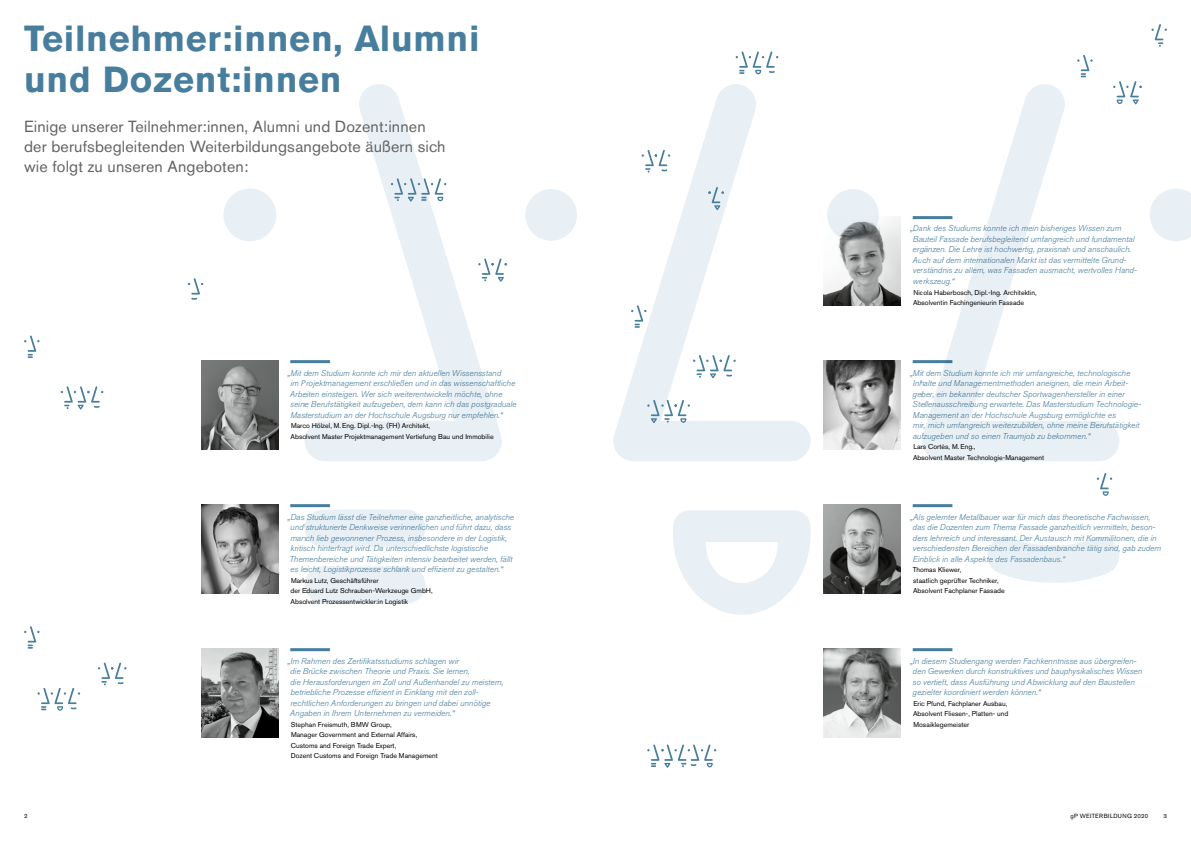
<style>
.page{position:relative;width:1191px;height:842px;background:#fff}
.page>*{position:absolute;margin:0;border:0;box-sizing:border-box;transform-origin:0 0}
.t1{font:700 36px/40.5px "Akzidenz Grotesk BQ";letter-spacing:.02em;color:#477d9d}
.t2{font:16px/20px "Akzidenz Grotesk BQ";letter-spacing:.01em;color:#626463}
.t3{font:italic 300 8.5px/10.5px "Akzidenz Grotesk BQ";color:#477d9d}
.t4{font:7px/10.5px "Akzidenz Grotesk BQ";letter-spacing:.005em;color:#000}
.t5{font:6px "Akzidenz Grotesk BQ";letter-spacing:.05em;color:#000}
</style>
<div class="page">
<hr style="left:912px;top:360px;width:40px;height:3px;background:#477d9d">
<hr style="left:290px;top:504px;width:40px;height:3px;background:#477d9d">
<hr style="left:912px;top:216px;width:40px;height:3px;background:#477d9d">
<img style="left:824px;top:360px;width:76px;height:89px">
<img style="left:201px;top:504px;width:77px;height:89px">
<img style="left:824px;top:216px;width:76px;height:89px">
<hr style="left:290px;top:360px;width:40px;height:3px;background:#477d9d">
<svg style="left:304px;top:84px;width:198px;height:377px"></svg>
<div style="left:223px;top:188px;width:53px;height:53px;background:#e9f0f5;border-radius:50%"></div>
<svg style="left:613px;top:84px;width:197px;height:377px"></svg>
<div style="left:525px;top:189px;width:52px;height:52px;background:#e9f0f5;border-radius:50%"></div>
<svg style="left:921px;top:84px;width:198px;height:377px"></svg>
<svg style="left:827px;top:189px;width:52px;height:52px;background:#cdd3d7"></svg>
<svg style="left:1150px;top:188px;width:41px;height:53px"></svg>
<svg style="left:673px;top:510px;width:138px;height:105px"></svg>
<div style="left:304px;top:510px;width:121px;height:37px;background:#e9f0f5;border-radius:19px"></div>
<div style="left:304px;top:566px;width:121px;height:37px;background:#e9f0f5;border-radius:19px"></div>
<svg style="left:987px;top:537px;width:132px;height:46px"></svg>
<svg style="left:647px;top:400px;width:43px;height:23px"></svg>
<svg style="left:61px;top:386px;width:42px;height:24px"></svg>
<svg style="left:693px;top:355px;width:42px;height:23px"></svg>
<svg style="left:38px;top:688px;width:42px;height:23px"></svg>
<svg style="left:735px;top:51px;width:43px;height:23px"></svg>
<svg style="left:391px;top:178px;width:55px;height:24px"></svg>
<svg style="left:647px;top:744px;width:69px;height:24px"></svg>
<svg style="left:708px;top:187px;width:16px;height:23px"></svg>
<svg style="left:24px;top:335px;width:16px;height:23px"></svg>
<svg style="left:631px;top:305px;width:15px;height:23px"></svg>
<svg style="left:1077px;top:55px;width:15px;height:22px"></svg>
<svg style="left:24px;top:626px;width:16px;height:23px"></svg>
<svg style="left:188px;top:278px;width:15px;height:22px"></svg>
<svg style="left:1096px;top:473px;width:16px;height:23px"></svg>
<svg style="left:1151px;top:24px;width:15px;height:23px"></svg>
<svg style="left:478px;top:258px;width:29px;height:24px"></svg>
<svg style="left:98px;top:662px;width:28px;height:23px"></svg>
<svg style="left:641px;top:150px;width:29px;height:23px"></svg>
<svg style="left:1113px;top:81px;width:28px;height:23px"></svg>
<img style="left:201px;top:360px;width:77px;height:89px">
<hr style="left:912px;top:648px;width:40px;height:3px;background:#477d9d">
<img style="left:824px;top:648px;width:76px;height:89px">
<hr style="left:912px;top:504px;width:40px;height:3px;background:#477d9d">
<img style="left:824px;top:504px;width:76px;height:89px">
<hr style="left:290px;top:648px;width:40px;height:3px;background:#477d9d">
<img style="left:201px;top:648px;width:77px;height:89px">
<h1 class="t1" style="left:24px;top:18px;width:457px">Teilnehmer:innen, Alumni und Dozent:innen</h1>
<h2 class="t2" style="left:24px;top:116px;width:423px">Einige unserer Teilnehmer:innen, Alumni und Dozent:innen der berufsbegleitenden Weiterbildungsangebote äußern sich wie folgt zu unseren Angeboten:</h2>
<p class="t3" style="left:288px;top:367px;width:230px">„Mit dem Studium konnte ich mir den aktuellen Wissensstand<br>im Projektmanagement erschließen und in das wissenschaftliche Arbeiten einsteigen. Wer sich weiterentwickeln möchte, ohne seine Berufstätigkeit aufzugeben, dem kann ich das postgraduale Masterstudium an der Hochschule Augsburg nur empfehlen.“</p>
<p class="t4" style="left:290px;top:420px;width:205px">Marco Hölzel, M.Eng. Dipl.-Ing. (FH) Architekt,<br>Absolvent Master Projektmanagement Vertiefung Bau und Immobilie</p>
<p class="t3" style="left:288px;top:511px;width:228px">„Das Studium lässt die Teilnehmer eine ganzheitliche, analytische und strukturierte Denkweise verinnerlichen und führt dazu, dass manch lieb gewonnener Prozess, insbesondere in der Logistik, kritisch hinterfragt wird. Da unterschiedlichste logistische Themenbereiche und Tätigkeiten intensiv bearbeitet werden, fällt es leicht, Logistikprozesse schlank und effizient zu gestalten.“</p>
<p class="t4" style="left:290px;top:575px;width:144px">Markus Lutz, Geschäftsführer<br>der Eduard Lutz Schrauben-Werkzeuge GmbH,<br>Absolvent Prozessentwickler:in Logistik</p>
<p class="t3" style="left:288px;top:655px;width:217px">„Im Rahmen des Zertifikatsstudiums schlagen wir<br>die Brücke zwischen Theorie und Praxis. Sie lernen,<br>die Herausforderungen im Zoll und Außenhandel zu meistern, betriebliche Prozesse effizient in Einklang mit den zoll&shy;rechtlichen Anforderungen zu bringen und dabei unnötige Angaben in Ihrem Unternehmen zu vermeiden.“</p>
<p class="t4" style="left:291px;top:719px;width:149px">Stephan Freismuth, BMW Group,<br>Manager Government and External Affairs, Customs and Foreign Trade Expert,<br>Dozent Customs and Foreign Trade Management</p>
<p class="t3" style="left:910px;top:223px;width:228px">„Dank des Studiums konnte ich mein bisheriges Wissen zum Bauteil Fassade berufsbegleitend umfangreich und fundamental ergänzen. Die Lehre ist hochwertig, praxisnah und anschaulich.<br>Auch auf dem internationalen Markt ist das vermittelte Grund&shy;verständnis zu allem, was Fassaden ausmacht, wertvolles Hand&shy;werkszeug.“</p>
<p class="t4" style="left:913px;top:287px;width:125px">Nicola Haberbosch, Dipl.-Ing. Architektin,<br>Absolventin Fachingenieurin Fassade</p>
<p class="t3" style="left:910px;top:367px;width:232px">„Mit dem Studium konnte ich mir umfangreiche, technologische Inhalte und Managementmethoden aneignen, die mein Arbeit&shy;geber, ein bekannter deutscher Sportwagenhersteller in einer Stellenausschreibung erwartete. Das Masterstudium Technologie-Management an der Hochschule Augsburg ermöglichte es<br>mir, mich umfangreich weiterzubilden, ohne meine Berufstätigkeit aufzugeben und so einen Traumjob zu bekommen.“</p>
<p class="t4" style="left:913px;top:441px;width:133px">Lars Cortès, M.Eng.,<br>Absolvent Master Technologie-Management</p>
<p class="t3" style="left:912px;top:511px;width:250px;text-indent:-3px">„Als gelernter Metallbauer war für mich das theoretische Fachwissen, das die Dozenten zum Thema Fassade ganzheitlich vermitteln, beson&shy;ders lehrreich und interessant. Der Austausch mit Kommilitonen, die in verschiedensten Bereichen der Fassadenbranche tätig sind, gab zudem Einblick in alle Aspekte des Fassadenbaus.“</p>
<p class="t4" style="left:912px;top:564px;width:94px">Thomas Kliewer,<br>staatlich geprüfter Techniker,<br>Absolvent Fachplaner Fassade</p>
<p class="t3" style="left:910px;top:655px;width:234px">„In diesem Studiengang werden Fachkenntnisse aus übergreifen&shy;den Gewerken durch konstruktives und bauphysikalisches Wissen so vertieft, dass Ausführung und Abwicklung auf den Baustellen gezielter koordiniert werden können.“</p>
<p class="t4" style="left:913px;top:698px;width:97px">Eric Pfund, Fachplaner Ausbau,<br>Absolvent Fliesen-, Platten- und<br>Mosaiklegemeister</p>
<p class="t5" style="left:24px;top:812px;width:5px">2</p>
<p class="t5" style="left:1070px;top:812px;width:79px">gP WEITERBILDUNG 2020</p>
<p class="t5" style="left:1163px;top:812px;width:5px">3</p>
</div>
